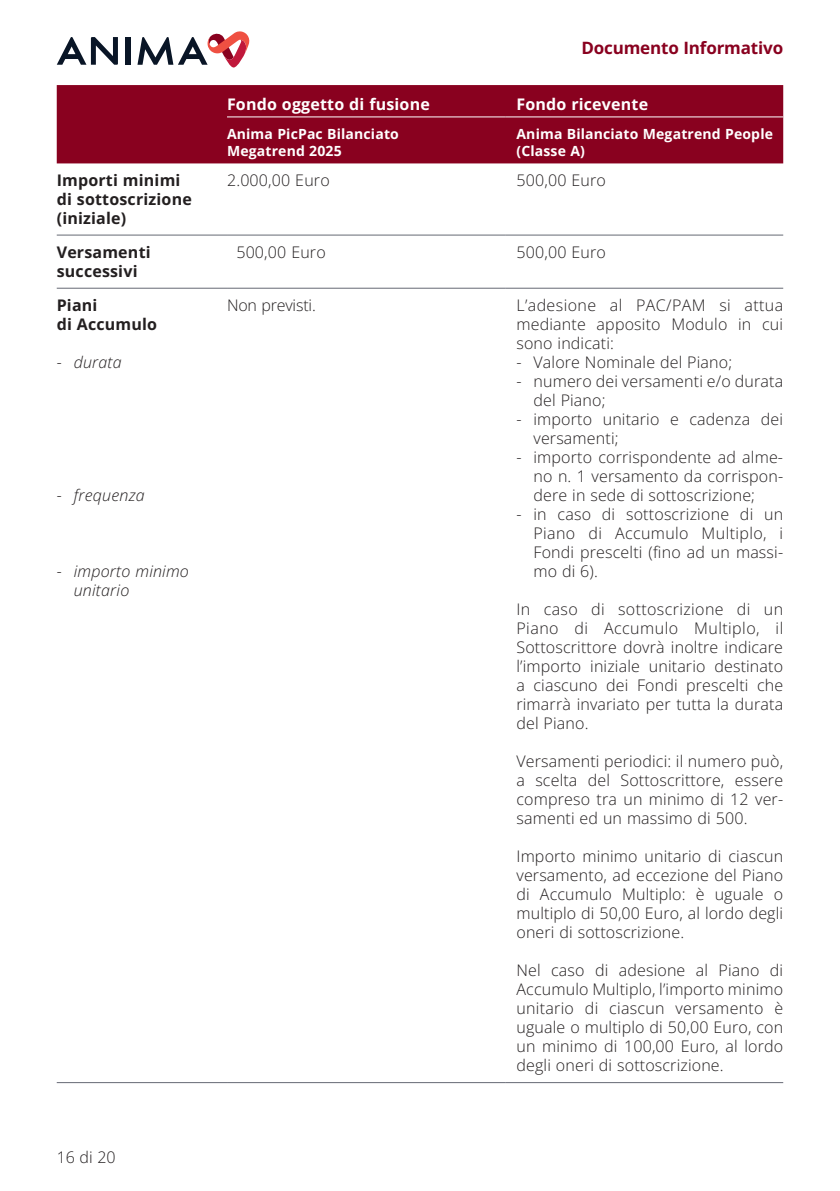
<style>
.page{position:relative;width:840px;height:1191px;background:#fff}
.page>*{position:absolute;margin:0;border:0;box-sizing:border-box;transform-origin:0 0}
.t1{font:700 17px "Open Sans";letter-spacing:-.01em;color:#89011f}
.t2{font:16px/19px "Open Sans";letter-spacing:.01em;color:#231f20;text-align:justify}
.t3{font:700 16px/19px "Open Sans";letter-spacing:.01em;color:#231f20}
.t4{font:italic 16px/19px "Open Sans";letter-spacing:.01em;color:#231f20}
.t5{font:700 16px "Open Sans";letter-spacing:.01em;color:#fff}
.t6{font:16px "Open Sans";letter-spacing:-.01em;color:#231f20}
.t7{font:700 14px/16.8px "Open Sans";letter-spacing:.01em;color:#fff}
</style>
<div class="page">
<div style="left:125px;top:37px;width:5px;height:28px;background:#091526"></div>
<svg style="left:137px;top:31px;width:112px;height:36px"></svg>
<svg style="left:57px;top:37px;width:61px;height:28px"></svg>
<div style="left:57px;top:85px;width:725px;height:78px;background:#89011f"></div>
<hr style="left:227px;top:116px;width:278px;height:1px;background:#fff">
<hr style="left:505px;top:116px;width:277px;height:1px;background:#fff">
<hr style="left:57px;top:234px;width:170px;height:1px;background:#656974">
<hr style="left:227px;top:234px;width:278px;height:1px;background:#656974">
<hr style="left:505px;top:234px;width:277px;height:1px;background:#656974">
<hr style="left:57px;top:288px;width:170px;height:1px;background:#656974">
<hr style="left:227px;top:288px;width:278px;height:1px;background:#656974">
<hr style="left:505px;top:288px;width:277px;height:1px;background:#656974">
<hr style="left:57px;top:1082px;width:170px;height:1px;background:#656974">
<hr style="left:227px;top:1082px;width:278px;height:1px;background:#656974">
<hr style="left:505px;top:1082px;width:277px;height:1px;background:#656974">
<p class="t1" style="left:581px;top:36px;width:203px">Documento Informativo</p>
<p class="t5" style="left:227px;top:92px;width:204px">Fondo oggetto di fusione</p>
<p class="t5" style="left:516px;top:92px;width:133px">Fondo ricevente</p>
<p class="t7" style="left:227px;top:125px;width:173px">Anima PicPac Bilanciato<br>Megatrend 2025</p>
<p class="t7" style="left:516px;top:125px;width:258px">Anima Bilanciato Megatrend People (Classe A)</p>
<p class="t3" style="left:57px;top:170px;width:136px">Importi minimi di sottoscrizione (iniziale)</p>
<p class="t2" style="left:227px;top:170px;width:104px">2.000,00 Euro</p>
<p class="t2" style="left:516px;top:170px;width:91px">500,00 Euro</p>
<p class="t3" style="left:57px;top:242px;width:95px">Versamenti successivi</p>
<p class="t2" style="left:236px;top:242px;width:91px">500,00 Euro</p>
<p class="t2" style="left:516px;top:242px;width:91px">500,00 Euro</p>
<p class="t3" style="left:57px;top:295px;width:102px">Piani<br>di Accumulo</p>
<p class="t4" style="left:57px;top:352px;width:66px">- durata</p>
<p class="t6" style="left:227px;top:294px;width:90px">Non previsti.</p>
<p class="t2" style="left:516px;top:295px;width:268px">L’adesione al PAC/PAM si attua mediante apposito Modulo in cui sono indicati:</p>
<p class="t2" style="left:516px;top:352px;width:217px">- Valore Nominale del Piano;</p>
<p class="t2" style="left:533px;top:371px;width:251px;text-indent:-17px">- numero dei versamenti e/o durata del Piano;</p>
<p class="t2" style="left:533px;top:409px;width:251px;text-indent:-17px">- importo unitario e cadenza dei versamenti;</p>
<p class="t2" style="left:533px;top:447px;width:251px;text-indent:-17px">- importo corrispondente ad alme&shy;no n. 1 versamento da corrispon&shy;dere in sede di sottoscrizione;</p>
<p class="t2" style="left:533px;top:504px;width:251px;text-indent:-17px">- in caso di sottoscrizione di un Piano di Accumulo Multiplo, i Fondi prescelti (fino ad un massi&shy;mo di 6).</p>
<p class="t2" style="left:516px;top:599px;width:268px">In caso di sottoscrizione di un Piano di Accumulo Multiplo, il Sottoscrittore dovrà inoltre indicare l’importo iniziale unitario destinato a ciascuno dei Fondi prescelti che rimarrà invariato per tutta la durata del Piano.</p>
<p class="t2" style="left:516px;top:751px;width:268px">Versamenti periodici: il numero può, a scelta del Sottoscrittore, essere compreso tra un minimo di 12 ver&shy;samenti ed un massimo di 500.</p>
<p class="t2" style="left:516px;top:846px;width:268px">Importo minimo unitario di ciascun versamento, ad eccezione del Piano di Accumulo Multiplo: è uguale o multiplo di 50,00 Euro, al lordo degli oneri di sottoscrizione.</p>
<p class="t2" style="left:516px;top:960px;width:268px">Nel caso di adesione al Piano di Accumulo Multiplo, l’importo minimo unitario di ciascun versamento è uguale o multiplo di 50,00 Euro, con un minimo di 100,00 Euro, al lordo degli oneri di sottoscrizione.</p>
<p class="t4" style="left:57px;top:485px;width:89px">- frequenza</p>
<p class="t4" style="left:74px;top:561px;width:117px;text-indent:-17px">- importo minimo unitario</p>
<p class="t2" style="left:57px;top:1147px;width:60px">16 di 20</p>
</div>
